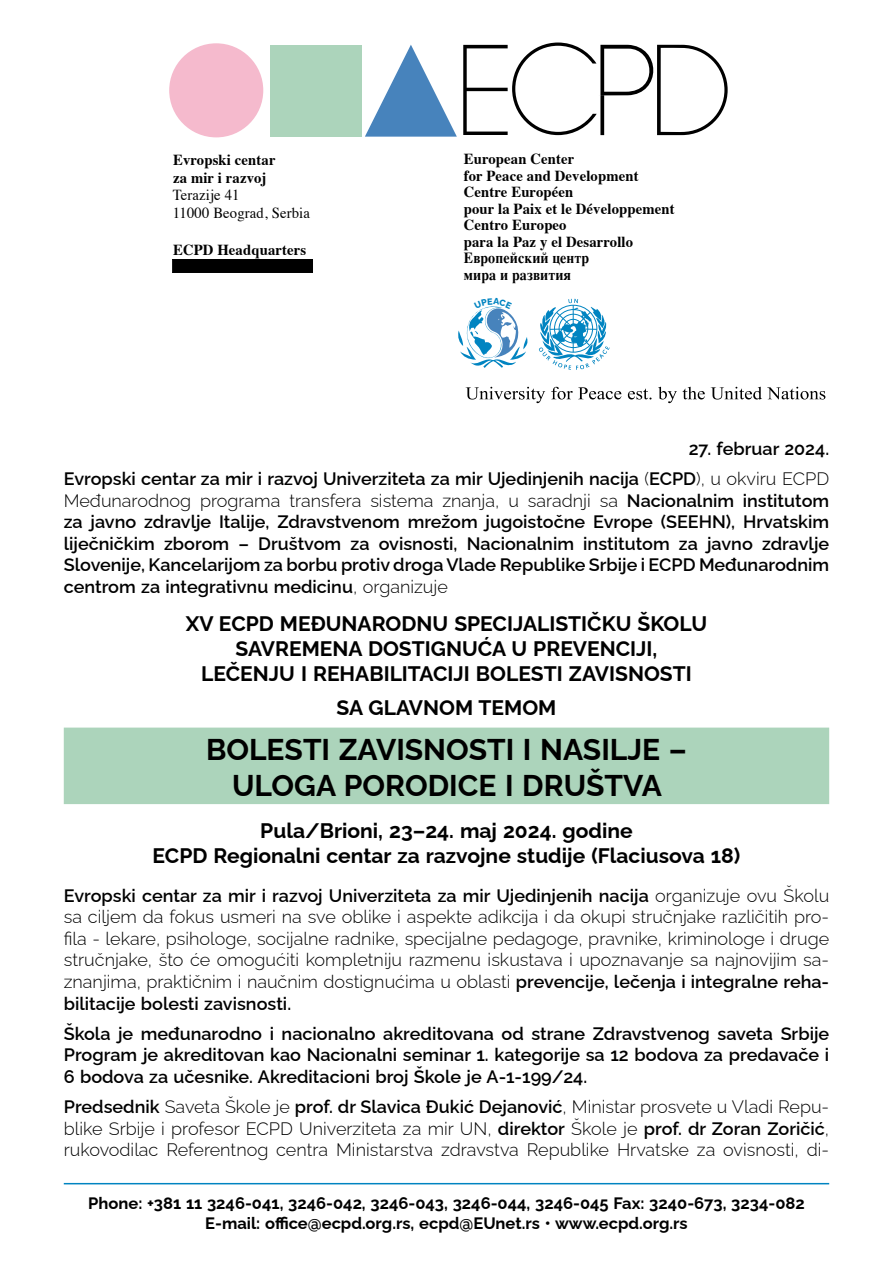
<style>
.page{position:relative;width:893px;height:1263px;background:#fff}
.page>*{position:absolute;margin:0;border:0;box-sizing:border-box;transform-origin:0 0}
.t1{font:700 30px/36px "Raleway";color:#000;text-align:center}
.t2{font:700 21px/25.2px "Raleway";color:#000;text-align:center}
.t3{font:300 18px/21.6px "Raleway";color:#000;text-align:justify}
.t4{font:600 18px/21.6px "Raleway";color:#000;text-align:justify}
.t5{font:700 16.5px/19.8px "Raleway";color:#000;text-align:center}
.t6{font:700 15.3px/16.5px "Times";letter-spacing:.01em;color:#000;scale:.96 1}
.t7{font:15.3px/18px "Times";letter-spacing:.01em;color:#000;scale:.96 1}
.s1{font-weight:300}
.s2{font-weight:600}
</style>
<div class="page">
<hr style="left:64px;top:1183px;width:765px;height:1px;background:#0084c1">
<svg style="left:463px;top:43px;width:265px;height:92px"></svg>
<div style="left:173px;top:259px;width:139px;height:13px;background:#000"></div>
<div style="left:172px;top:259px;width:141px;height:14px;border:1px solid #000"></div>
<div style="left:270px;top:45px;width:91px;height:92px;background:#acd4bb"></div>
<svg style="left:365px;top:45px;width:92px;height:92px"></svg>
<div style="left:169px;top:43px;width:94px;height:94px;background:#f5bacd;border-radius:50%"></div>
<svg style="left:539px;top:299px;width:71px;height:71px"></svg>
<svg style="left:466px;top:387px;width:359px;height:16px"></svg>
<div style="left:64px;top:728px;width:765px;height:76px;background:#acd4bb"></div>
<svg style="left:458px;top:306px;width:69px;height:62px"></svg>
<p class="t6" style="left:173px;top:149px;width:108px;line-height:18px">Evropski centar za mir i razvoj</p>
<p class="t7" style="left:173px;top:185px;width:144px">Terazije 41<br>11000 Beograd, Serbia</p>
<p class="t6" style="left:173px;top:240px;width:140px">ECPD Headquarters</p>
<p class="t6" style="left:464px;top:149px;width:221px">European Center<br>for Peace and Development<br>Centre Européen<br>pour la Paix et le Développement<br>Centro Europeo<br>para la Paz y el Desarrollo<br>Европейский центр<br>мира и развития</p>
<p class="t4" style="left:64px;top:431px;width:767px;line-height:30.2px;text-align:right">27. februar 2024.<br>Evropski centar za mir i razvoj Univerziteta za mir Ujedinjenih nacija <span class="s1">(</span>ECPD<span class="s1">), u okviru ECPD</span></p>
<p class="t4" style="left:64px;top:487px;width:767px"><span class="s1">Međunarodnog programa transfera sistema znanja, u saradnji sa</span> Nacionalnim institutom za javno zdravlje Italije, Zdravstvenom mrežom jugoistočne Evrope (SEEHN), Hrvatskim liječničkim zborom – Društvom za ovisnosti, Nacionalnim institutom za javno zdravlje Slovenije, Kancelarijom za borbu protiv droga Vlade Republike Srbije i ECPD Međunarodnim centrom za integrativnu medicinu<span class="s1">, organizuje</span></p>
<p class="t2" style="left:186px;top:609px;width:523px">XV ECPD MEÐUNARODNU SPECIJALISTIČKU ŠKOLU<br>SAVREMENA DOSTIGNUĆA U PREVENCIJI,<br>LEČENJU I REHABILITACIJI BOLESTI ZAVISNOSTI</p>
<p class="t2" style="left:336px;top:693px;width:221px">SA GLAVNOM TEMOM</p>
<h1 class="t1" style="left:206px;top:728px;width:482px">BOLESTI ZAVISNOSTI I NASILJE –<br>ULOGA PORODICE I DRUŠTVA</h1>
<p class="t2" style="left:153px;top:815px;width:589px">Pula/Brioni, 23–24. maj 2024. godine<br>ECPD Regionalni centar za razvojne studije (Flaciusova 18)</p>
<p class="t3" style="left:64px;top:882px;width:767px"><span class="s2">Evropski centar za mir i razvoj Univerziteta za mir Ujedinjenih nacija</span> organizuje ovu Školu sa ciljem da fokus usmeri na sve oblike i aspekte adikcija i da okupi stručnjake različitih pro&shy;fila - lekare, psihologe, socijalne radnike, specijalne pedagoge, pravnike, kriminologe i druge stručnjake, što će omogućiti kompletniju razmenu iskustava i upoznavanje sa najnovijim sa&shy;znanjima, praktičnim i naučnim dostignućima u oblasti <span class="s2">prevencije, lečenja i integralne reha&shy;bilitacije bolesti zavisnosti.</span></p>
<p class="t4" style="left:64px;top:1021px;width:767px">Škola je međunarodno i nacionalno akreditovana od strane Zdravstvenog saveta Srbije Program je akreditovan kao Nacionalni seminar 1. kategorije sa 12 bodova za predavače i 6 bodova za učesnike. Akreditacioni broj Škole je А-1-199/24.</p>
<p class="t3" style="left:64px;top:1094px;width:767px"><span class="s2">Predsednik</span> Saveta Škole je <span class="s2">prof. dr Slavica Đukić Dejanović</span>, Ministar prosvete u Vladi Repu&shy;blike Srbije i profesor ECPD Univerziteta za mir UN, <span class="s2">direktor</span> Škole je <span class="s2">prof. dr Zoran Zoričić</span>, rukovodilac Referentnog centra Ministarstva zdravstva Republike Hrvatske za ovisnosti, di-</p>
<p class="t5" style="left:88px;top:1192px;width:718px">Phone: +381 11 3246-041, 3246-042, 3246-043, 3246-044, 3246-045 Fax: 3240-673, 3234-082<br>E-mail: office@ecpd.org.rs, ecpd@EUnet.rs • www.ecpd.org.rs</p>
</div>
